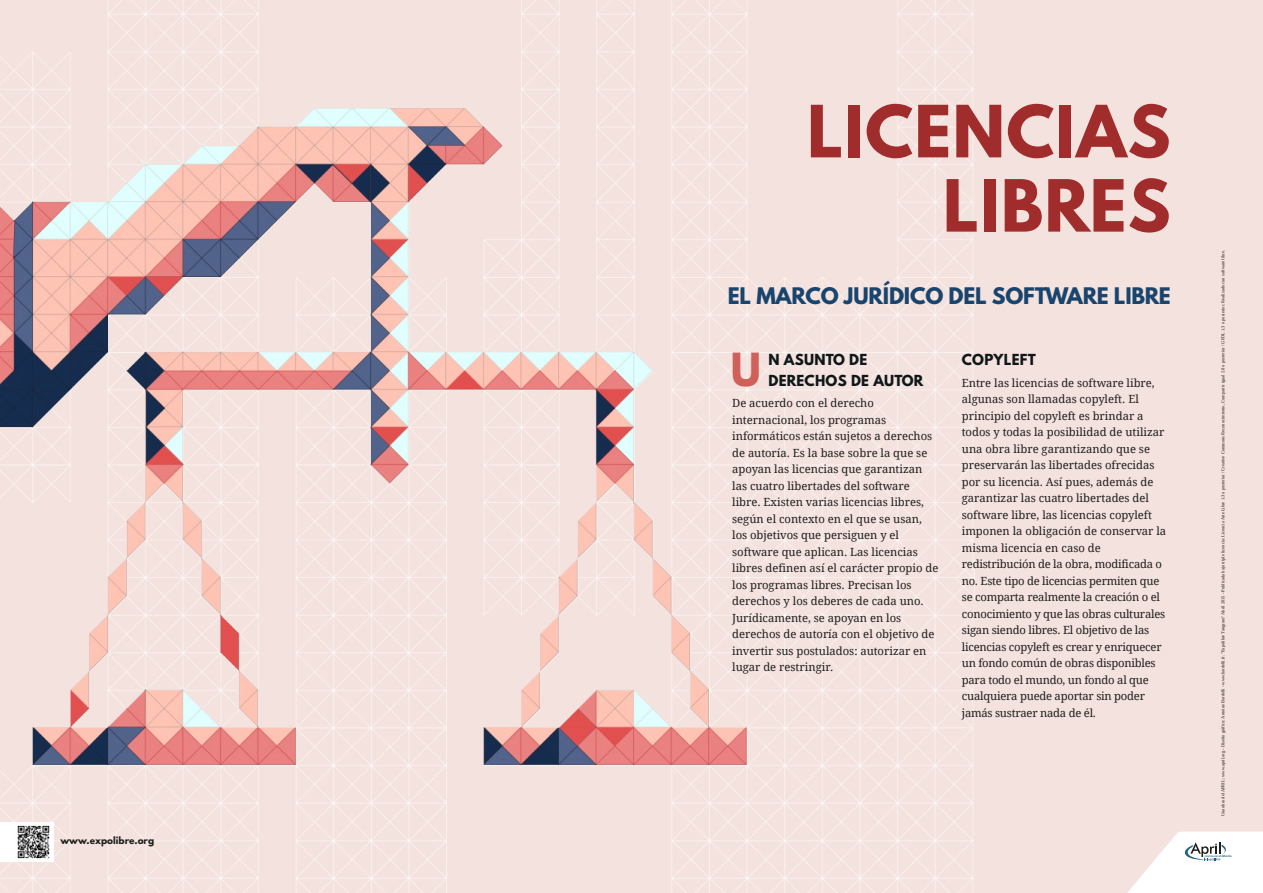
<style>
.page{position:relative;width:1263px;height:893px;background:#f4e2de}
.page>*{position:absolute;margin:0;border:0;box-sizing:border-box;transform-origin:0 0}
.t1{font:700 63.75px "League Spartan";letter-spacing:.02em;color:#a02c2c}
.t2{font:700 63.68px "League Spartan";letter-spacing:.02em;color:#a02c2c}
.t3{font:700 40.5px "League Spartan";color:#cf605a}
.t4{font:700 20.25px "League Spartan";letter-spacing:-.01em;color:#19446d}
.t5{font:700 13.5px/21px "League Spartan";letter-spacing:.02em;color:#0f1719}
.t6{font:11.25px/16.5px "Droid Serif";color:#1f1f1e}
.t7{font:700 9px "League Spartan";color:#1f1f1e}
.t8{font:4.5px "Liberation Serif";color:#1f1f1e}
</style>
<div class="page">
<img style="left:0;top:0;width:974px;height:893px">
<svg style="left:1127px;top:832px;width:136px;height:61px"></svg>
<div style="left:0;top:822px;width:54px;height:39px;background:#fff"></div>
<img style="left:17px;top:825px;width:33px;height:34px">
<p class="t7" style="left:60px;top:836px;width:95px">www.expolibre.org</p>
<h1 class="t1" style="left:807px;top:100px;width:365px">LICENCIAS</h1>
<h2 class="t2" style="left:943px;top:174px;width:229px">LIBRES</h2>
<h3 class="t4" style="left:728px;top:286px;width:444px">EL MARCO JURÍDICO DEL SOFTWARE LIBRE</h3>
<h3 class="t3" style="left:731px;top:349px;width:32px">U</h3>
<p class="t5" style="left:768px;top:350px;width:156px">N ASUNTO DE<br>DERECHOS DE AUTOR</p>
<p class="t6" style="left:732px;top:395px;width:208px">De acuerdo con el derecho internacional, los programas informáticos están sujetos a derechos de autoría. Es la base sobre la que se apoyan las licencias que garantizan las cuatro libertades del software libre. Existen varias licencias libres, según el contexto en el que se usan, los objetivos que persiguen y el software que aplican. Las licencias libres definen así el carácter propio de los programas libres. Precisan los derechos y los deberes de cada uno.<br>Jurídicamente, se apoyan en los derechos de autoría con el objetivo de invertir sus postulados: autorizar en lugar de restringir.</p>
<p class="t5" style="left:962px;top:351px;width:75px">COPYLEFT</p>
<p class="t6" style="left:962px;top:374px;width:206px">Entre las licencias de software libre, algunas son llamadas copyleft. El principio del copyleft es brindar a todos y todas la posibilidad de utilizar una obra libre garantizando que se preservarán las libertades ofrecidas por su licencia. Así pues, además de garantizar las cuatro libertades del software libre, las licencias copyleft imponen la obligación de conservar la misma licencia en caso de redistribución de la obra, modificada o no. Este tipo de licencias permiten que se comparta realmente la creación o el conocimiento y que las obras culturales sigan siendo libres. El objetivo de las licencias copyleft es crear y enriquecer un fondo común de obras disponibles para todo el mundo, un fondo al que cualquiera puede aportar sin poder jamás sustraer nada de él.</p>
<p class="t8" style="left:1220px;top:816px;width:568px;rotate:-90deg">Una obra del APRIL: www.april.org - Diseño gráfico: Antoine Bardelli - www.bardelli.fr. "Expolibre Tangram" Abril 2015 - Publicada bajo triple licencia: Licencia Arte Libre 1.3 o posterior / Creative Commons Reconocimiento, Compartir igual 2.0 o posterior / GFDL 1.3 o posterior. Realizado con software libre.</p>
</div>
